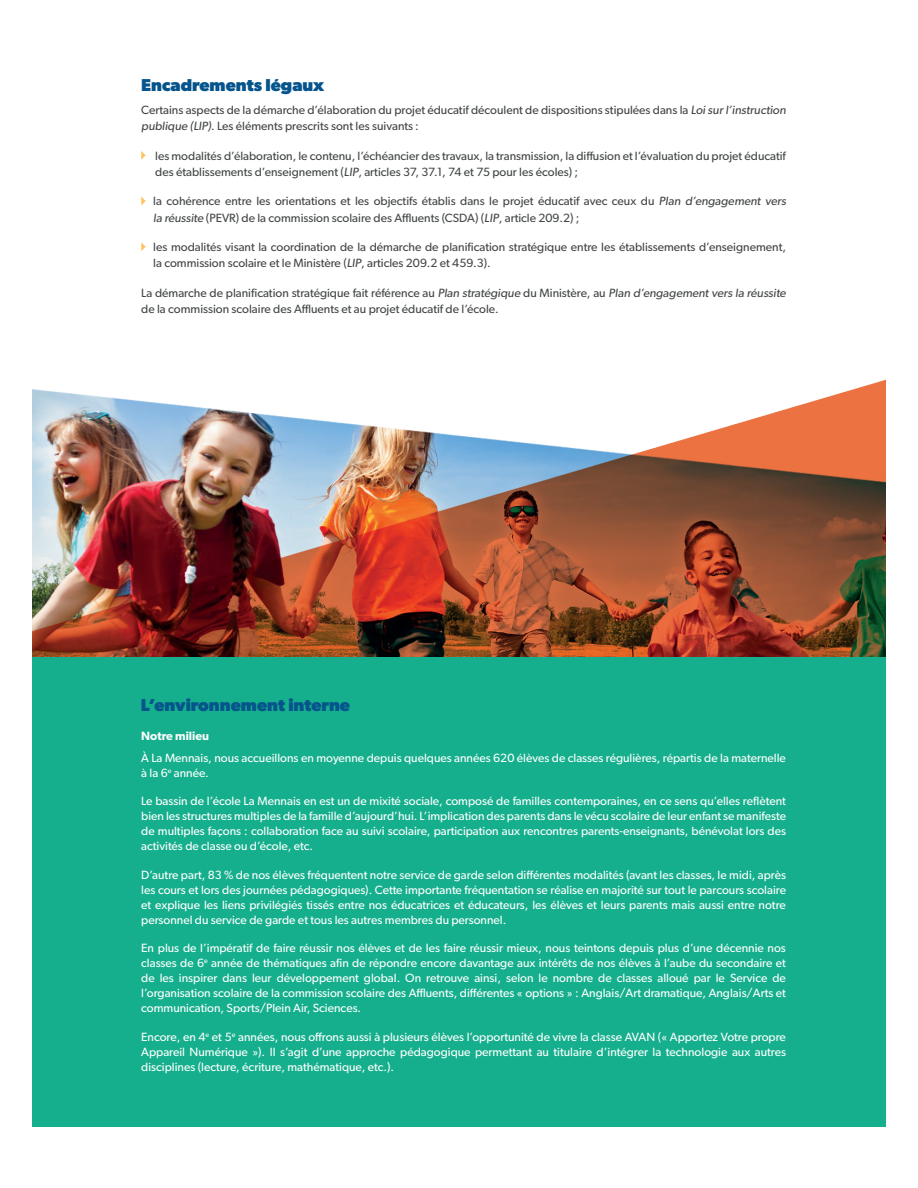
<style>
.page{position:relative;width:918px;height:1188px;background:#fff}
.page>*{position:absolute;margin:0;border:0;box-sizing:border-box;transform-origin:0 0}
.t1{font:700 17.25px "Gibson";color:#05548c}
.t2{font:12px/15px "Gibson";color:#fff;text-align:justify}
.t3{font:12px/16.2px "Gibson";color:#424546}
.t4{font:600 12px "Gibson";color:#fff}
</style>
<div class="page">
<svg style="left:141px;top:151px;width:5px;height:9px"></svg>
<svg style="left:141px;top:197px;width:5px;height:8px"></svg>
<svg style="left:141px;top:242px;width:5px;height:9px"></svg>
<div style="left:32px;top:596px;width:854px;height:531px;background:#15af8d"></div>
<img style="left:32px;top:379px;width:854px;height:277px">
<h1 class="t1" style="left:141px;top:75px;width:185px">Encadrements légaux</h1>
<p class="t3" style="left:141px;top:102px;width:648px">Certains aspects de la démarche d’élaboration du projet éducatif découlent de dispositions stipulées dans la Loisur l’instruction publique (LIP). Les éléments prescrits sont les suivants :</p>
<p class="t3" style="left:155px;top:147px;width:632px">les modalités d’élaboration, le contenu, l’échéancier des travaux, la transmission, la diffusion et l’évaluation du projet éducatif des établissements d’enseignement (LIP, articles 37, 37.1, 74 et 75 pour les écoles) ;</p>
<p class="t3" style="left:153px;top:193px;width:636px">la cohérence entre les orientations et les objectifs établis dans le projet éducatif avec ceux du Plan d’engagement vers la réussite (PEVR) de la commission scolaire des Affluents (CSDA) (LIP, article 209.2) ;</p>
<p class="t3" style="left:153px;top:239px;width:634px">les modalités visant la coordination de la démarche de planification stratégique entre les établissements d’enseignement, la commission scolaire et le Ministère (LIP, articles 209.2 et 459.3).</p>
<p class="t3" style="left:141px;top:285px;width:648px">La démarche de planification stratégique fait référence au Plan stratégique du Ministère, au Plan d’engagement vers la réussite de la commission scolaire des Affluents et au projet éducatif de l’école.</p>
<h1 class="t1" style="left:141px;top:694px;width:211px">L’environnement interne</h1>
<p class="t4" style="left:141px;top:729px;width:69px">Notre milieu</p>
<p class="t2" style="left:141px;top:750px;width:646px">À La Mennais, nous accueillons en moyenne depuis quelques années 620 élèves de classes régulières, répartis de la maternelle à la 6<sup>e</sup> année.</p>
<p class="t2" style="left:141px;top:794px;width:646px">Le bassin de l’école La Mennais en est un de mixité sociale, composé de familles contemporaines, en ce sens qu’elles reflètent bien les structures multiples de la famille d’aujourd’hui. L’implication des parents dans le vécu scolaire de leur enfant se manifeste de multiples façons : collaboration face au suivi scolaire, participation aux rencontres parents-enseignants, bénévolat lors des activités de classe ou d’école, etc.</p>
<p class="t2" style="left:141px;top:867px;width:646px">D’autre part, 83 % de nos élèves fréquentent notre service de garde selon différentes modalités (avant les classes, le midi, après les cours et lors des journées pédagogiques). Cette importante fréquentation se réalise en majorité sur tout le parcours scolaire et explique les liens privilégiés tissés entre nos éducatrices et éducateurs, les élèves et leurs parents mais aussi entre notre personnel du service de garde et tous les autres membres du personnel.</p>
<p class="t2" style="left:141px;top:941px;width:646px">En plus de l’impératif de faire réussir nos élèves et de les faire réussir mieux, nous teintons depuis plus d’une décennie nos classes de 6<sup>e</sup> année de thématiques afin de répondre encore davantage aux intérêts de nos élèves à l’aube du secondaire et de les inspirer dans leur développement global. On retrouve ainsi, selon le nombre de classes alloué par le Service de l’organisation scolaire de la commission scolaire des Affluents, différentes « options » : Anglais/Art dramatique, Anglais/Arts et communication, Sports/Plein Air, Sciences.</p>
<p class="t2" style="left:141px;top:1029px;width:646px">Encore, en 4<sup>e</sup> et 5<sup>e</sup> années, nous offrons aussi à plusieurs élèves l’opportunité de vivre la classe AVAN (« Apportez Votre propre Appareil Numérique »). Il s’agit d’une approche pédagogique permettant au titulaire d’intégrer la technologie aux autres disciplines (lecture, écriture, mathématique, etc.).</p>
</div>
